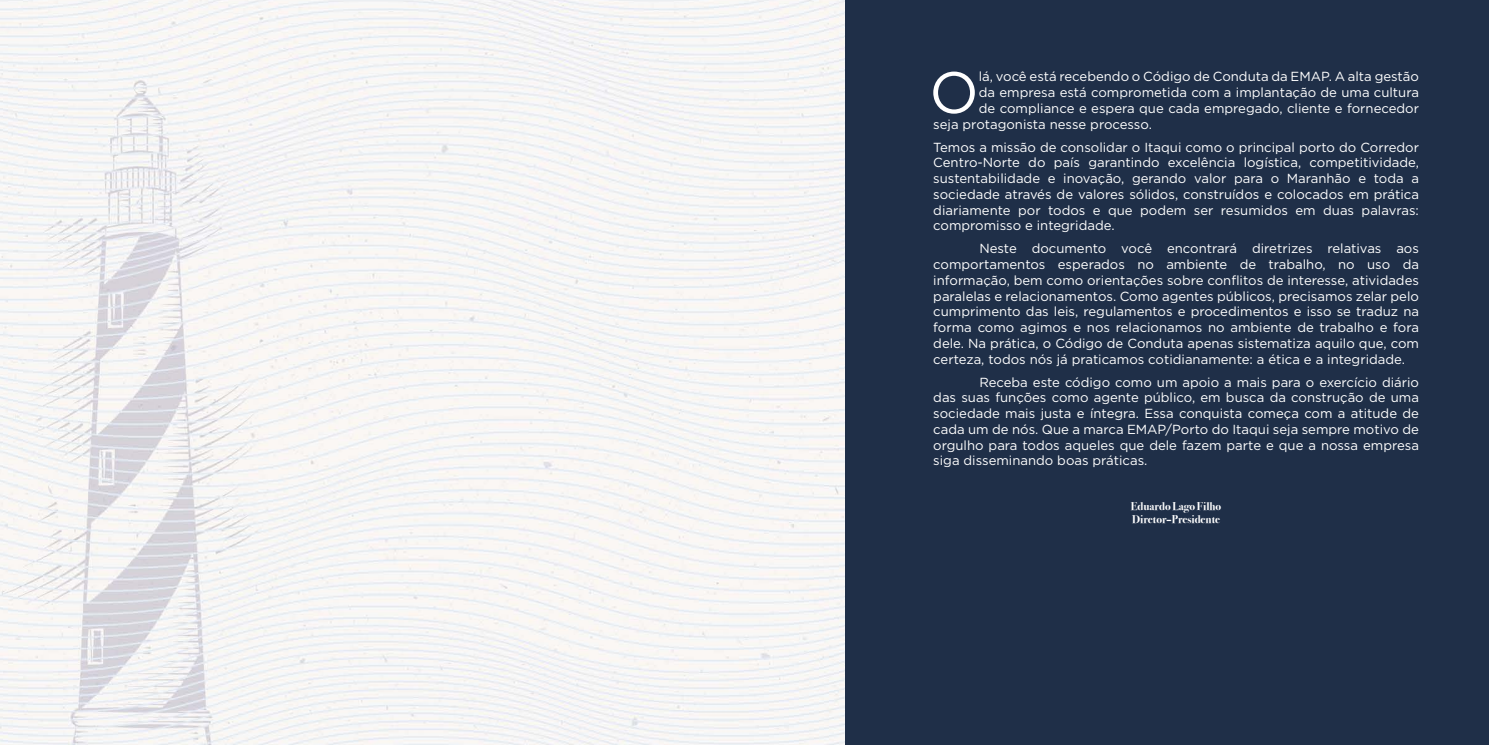
<style>
.page{position:relative;width:1489px;height:745px;background:#fff}
.page>*{position:absolute;margin:0;border:0;box-sizing:border-box;transform-origin:0 0}
.t1{font:58.12px "Gotham";color:#fff}
.t2{font:13.12px/15.8px "Gotham";color:#fff;text-align:justify}
.t3{font:700 11.25px/13.5px "Bodoni Svty Two ITCTT";color:#fff}
</style>
<div class="page">
<img style="left:0;top:0;width:845px;height:744px">
<div style="left:845px;top:0;width:643px;height:744px;background:#1f2f48"></div>
<h1 class="t1" style="left:929px;top:55px;width:51px">O</h1>
<p class="t2" style="left:978px;top:69px;width:442px">lá, você está recebendo o Código de Conduta da EMAP. A alta gestão</p>
<p class="t2" style="left:978px;top:84px;width:441px">da empresa está comprometida com a implantação de uma cultura</p>
<p class="t2" style="left:978px;top:100px;width:442px">de compliance e espera que cada empregado, cliente e fornecedor</p>
<p class="t2" style="left:933px;top:116px;width:220px">seja protagonista nesse processo.</p>
<p class="t2" style="left:933px;top:139px;width:487px">Temos a missão de consolidar o Itaqui como o principal porto do Corredor Centro-Norte do país garantindo excelência logística, competitividade, sustentabilidade e inovação, gerando valor para o Maranhão e toda a sociedade através de valores sólidos, construídos e colocados em prática diariamente por todos e que podem ser resumidos em duas palavras: compromisso e integridade.</p>
<p class="t2" style="left:933px;top:240px;width:487px;text-indent:46px">Neste documento você encontrará diretrizes relativas aos comportamentos esperados no ambiente de trabalho, no uso da informação, bem como orientações sobre conflitos de interesse, atividades paralelas e relacionamentos. Como agentes públicos, precisamos zelar pelo cumprimento das leis, regulamentos e procedimentos e isso se traduz na forma como agimos e nos relacionamos no ambiente de trabalho e fora dele. Na prática, o Código de Conduta apenas sistematiza aquilo que, com certeza, todos nós já praticamos cotidianamente: a ética e a integridade.</p>
<p class="t2" style="left:933px;top:373px;width:487px;text-indent:46px">Receba este código como um apoio a mais para o exercício diário das suas funções como agente público, em busca da construção de uma sociedade mais justa e íntegra. Essa conquista começa com a atitude de cada um de nós. Que a marca EMAP/Porto do Itaqui seja sempre motivo de orgulho para todos aqueles que dele fazem parte e que a nossa empresa siga disseminando boas práticas.</p>
<p class="t3" style="left:1130px;top:498px;width:92px">Eduardo Lago Filho<br>Diretor–Presidente</p>
</div>
